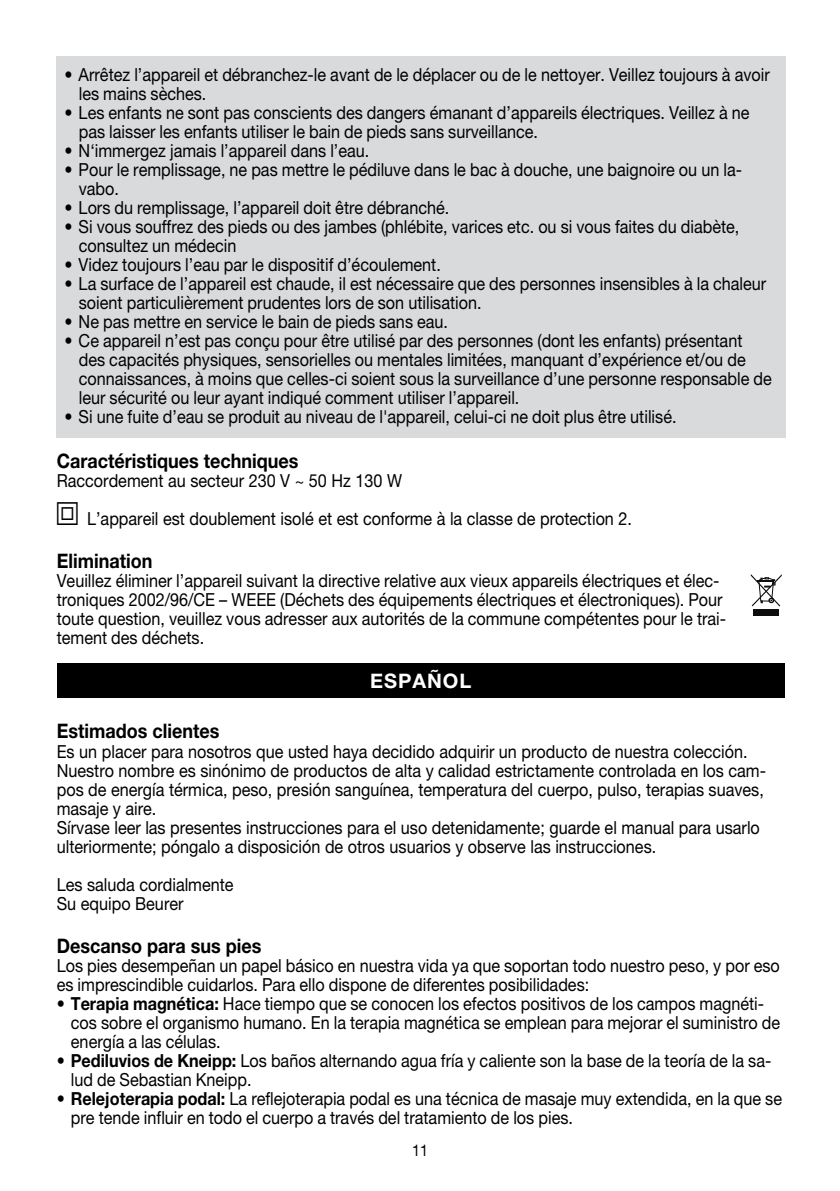
<style>
.page{position:relative;width:840px;height:1191px;background:#fff}
.page>*{position:absolute;margin:0;border:0;box-sizing:border-box;transform-origin:0 0}
.t1{font:700 20px "Helvetica Neue LT Pro";color:#000;scale:.9 1}
.t2{font:700 20px "Helvetica Neue LT Pro";letter-spacing:.05em;color:#fff}
.t3{font:18px/19px "Helvetica Neue LT Pro";color:#000;scale:.9 1}
.t4{font:16px "Helvetica Neue LT Pro";color:#000;scale:.9 1}
.s1{font-weight:700}
</style>
<div class="page">
<div style="left:56px;top:57px;width:729px;height:381px;background:#d9dadb"></div>
<div style="left:752px;top:609px;width:26px;height:7px;background:#0c0e0e"></div>
<svg style="left:750px;top:574px;width:31px;height:32px"></svg>
<div style="left:57px;top:663px;width:727px;height:34px;background:#000"></div>
<p class="t3" style="left:79px;top:65px;width:768px;text-indent:-14px">• Arrêtez l’appareil et débranchez-le avant de le déplacer ou de le nettoyer. Veillez toujours à avoir les mains sèches.</p>
<p class="t3" style="left:79px;top:103px;width:746px;text-indent:-14px">• Les enfants ne sont pas conscients des dangers émanant d’appareils électriques. Veillez à ne pas laisser les enfants utiliser le bain de pieds sans surveillance.</p>
<p class="t3" style="left:65px;top:141px;width:340px">• N‘immergez jamais l’appareil dans l’eau.</p>
<p class="t3" style="left:79px;top:160px;width:738px;text-indent:-14px">• Pour le remplissage, ne pas mettre le pédiluve dans le bac à douche, une baignoire ou un la&shy;vabo.</p>
<p class="t3" style="left:65px;top:198px;width:428px">• Lors du remplissage, l’appareil doit être débranché.</p>
<p class="t3" style="left:79px;top:217px;width:735px;text-indent:-14px">• Si vous souffrez des pieds ou des jambes (phlébite, varices etc. ou si vous faites du diabète, consultez un médecin</p>
<p class="t3" style="left:65px;top:255px;width:419px">• Videz toujours l’eau par le dispositif d’écoulement.</p>
<p class="t3" style="left:79px;top:274px;width:765px;text-indent:-14px">• La surface de l’appareil est chaude, il est nécessaire que des personnes insensibles à la chaleur soient particulièrement prudentes lors de son utilisation.</p>
<p class="t3" style="left:65px;top:312px;width:427px">• Ne pas mettre en service le bain de pieds sans eau.</p>
<p class="t3" style="left:79px;top:331px;width:771px;text-indent:-14px">• Ce appareil n’est pas conçu pour être utilisé par des personnes (dont les enfants) présentant des capacités physiques, sensorielles ou mentales limitées, manquant d’expérience et/ou de connaissances, à moins que celles-ci soient sous la surveillance d’une personne responsable de leur sécurité ou leur ayant indiqué comment utiliser l’appareil.</p>
<p class="t3" style="left:65px;top:407px;width:681px">• Si une fuite d’eau se produit au niveau de l'appareil, celui-ci ne doit plus être utilisé.</p>
<p class="t1" style="left:57px;top:448px;width:270px">Caractéristiques techniques</p>
<p class="t3" style="left:87px;top:461px;width:606px;line-height:38px;text-indent:-30px">Raccordement au secteur 230 V ~ 50 Hz 130 W<br>L’appareil est doublement isolé et est conforme à la classe de protection 2.</p>
<p class="t1" style="left:57px;top:548px;width:108px">Elimination</p>
<p class="t3" style="left:57px;top:571px;width:744px">Veuillez éliminer l’appareil suivant la directive relative aux vieux appareils électriques et élec&shy;troniques 2002/96/CE – WEEE (Déchets des équipements électriques et électroniques). Pour toute question, veuillez vous adresser aux autorités de la commune compétentes pour le trai&shy;tement des déchets.</p>
<p class="t2" style="left:370px;top:668px;width:103px">ESPAÑOL</p>
<p class="t1" style="left:57px;top:719px;width:182px">Estimados clientes</p>
<p class="t3" style="left:57px;top:741px;width:789px">Es un placer para nosotros que usted haya decidido adquirir un producto de nuestra colección.<br>Nuestro nombre es sinónimo de productos de alta y calidad estrictamente controlada en los cam&shy;pos de energía térmica, peso, presión sanguínea, temperatura del cuerpo, pulso, terapias suaves, masaje y aire.<br>Sírvase leer las presentes instrucciones para el uso detenidamente; guarde el manual para usarlo ulteriormente; póngalo a disposición de otros usuarios y observe las instrucciones.</p>
<p class="t3" style="left:57px;top:874px;width:198px">Les saluda cordialmente<br>Su equipo Beurer</p>
<p class="t1" style="left:57px;top:933px;width:229px">Descanso para sus pies</p>
<p class="t3" style="left:57px;top:955px;width:804px">Los pies desempeñan un papel básico en nuestra vida ya que soportan todo nuestro peso, y por eso es imprescindible cuidarlos. Para ello dispone de diferentes posibilidades:</p>
<p class="t3" style="left:71px;top:993px;width:789px;text-indent:-14px"><span class="s1">• Terapia magnética:</span> Hace tiempo que se conocen los efectos positivos de los campos magnéti&shy;cos sobre el organismo humano. En la terapia magnética se emplean para mejorar el suministro de energía a las células.</p>
<p class="t3" style="left:71px;top:1050px;width:779px;text-indent:-14px"><span class="s1">• Pediluvios de Kneipp:</span> Los baños alternando agua fría y caliente son la base de la teoría de la sa&shy;lud de Sebastian Kneipp.</p>
<p class="t3" style="left:71px;top:1088px;width:791px;text-indent:-14px"><span class="s1">• Relejoterapia podal:</span> La reflejoterapia podal es una técnica de masaje muy extendida, en la que se pre tende influir en todo el cuerpo a través del tratamiento de los pies.</p>
<p class="t4" style="left:412px;top:1140px;width:19px">11</p>
</div>
